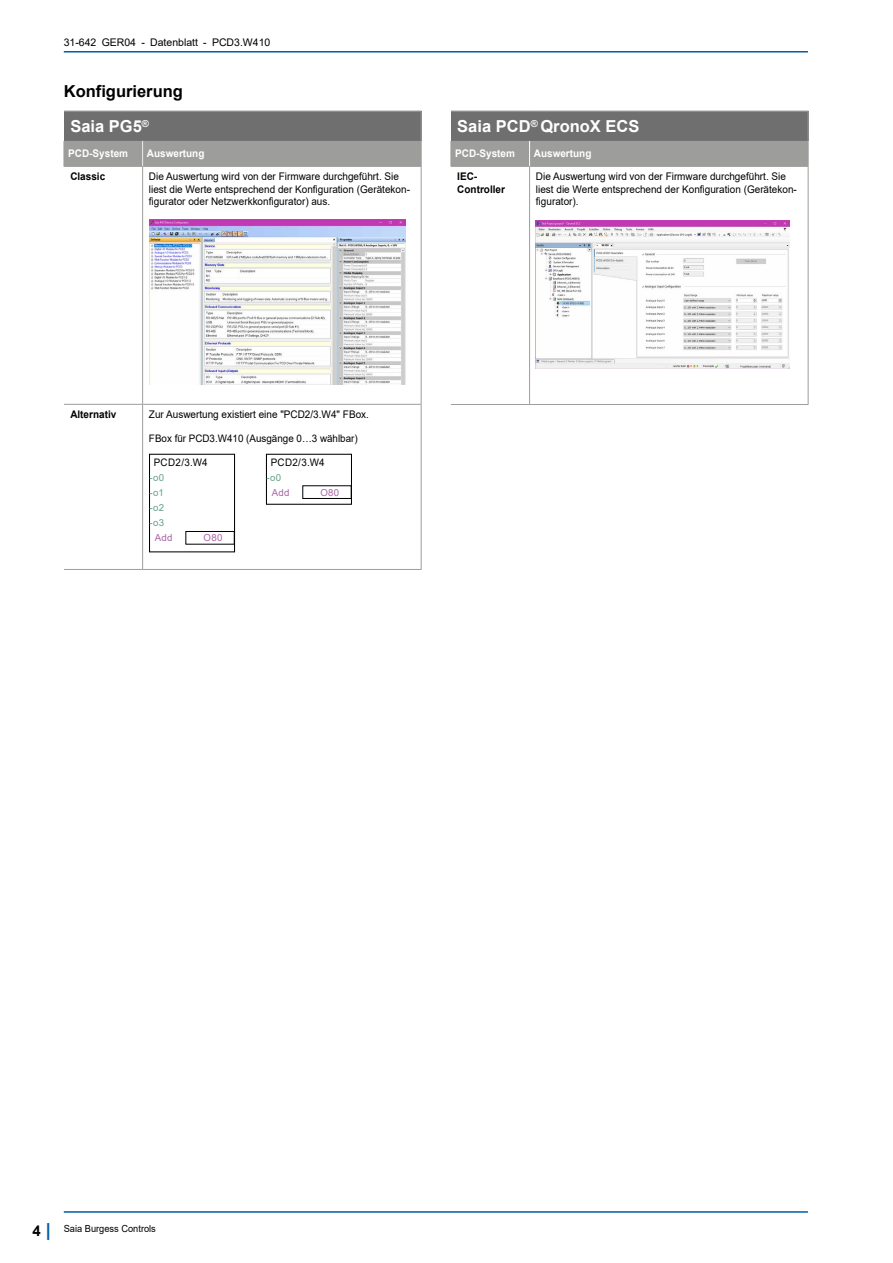
<style>
.page{position:relative;width:893px;height:1263px;background:#fff}
.page>*{position:absolute;margin:0;border:0;box-sizing:border-box;transform-origin:0 0}
.t1{font:700 18px "Arial";color:#005da9}
.Text__Titel_1_bold{font:700 16.5px "Arial";color:#fff}
.Text__Titel_1_bold-2{font:700 16.5px "Arial";color:#000}
.t2{font:700 15px "Arial";color:#000}
.Tables__Data-Row__7{font:10.5px/12.6px "Arial";color:#000;scale:.95 1}
.Tables__Order_Column{font:700 10.5px "Arial";color:#fff;scale:.95 1}
.Tables__Data-Row__7-2{font:10.5px "Arial";color:#000}
.Tables__Data_Row-Nam{font:700 10.5px/12.6px "Arial";color:#000;scale:.95 1}
.Text__left_justified{font:10.35px "Arial";color:#000;scale:.95 1}
.Tables__Data-Row__7-3{font:10.35px "Arial";letter-spacing:.025em;color:#000;scale:.95 1}
.t3{font:9.75px "Arial";color:#000;scale:.95 1}
.t4{font:9.6px "Arial";letter-spacing:.025em;color:#65a185}
.t5{font:9.6px "Arial";letter-spacing:.025em;color:#a863a5}
</style>
<div class="page">
<hr style="left:64px;top:1211px;width:744px;height:2px;background:#005da9">
<hr style="left:64px;top:51px;width:744px;height:2px;background:#005da9">
<svg style="left:143px;top:405px;width:278px;height:164px"></svg>
<hr style="left:64px;top:111px;width:79px;height:1px;background:#9d9d9c">
<hr style="left:143px;top:111px;width:278px;height:1px;background:#9d9d9c">
<svg style="left:64px;top:112px;width:358px;height:54px;background:#858484"></svg>
<hr style="left:64px;top:166px;width:79px;height:1px;background:#9d9d9c">
<hr style="left:143px;top:166px;width:279px;height:1px;background:#9d9d9c">
<hr style="left:142px;top:405px;width:1px;height:164px;background:#9d9d9c">
<hr style="left:421px;top:405px;width:1px;height:164px;background:#9d9d9c">
<hr style="left:64px;top:569px;width:79px;height:1px;background:#9d9d9c">
<hr style="left:143px;top:569px;width:279px;height:1px;background:#9d9d9c">
<hr style="left:142px;top:167px;width:1px;height:237px;background:#9d9d9c">
<hr style="left:421px;top:167px;width:1px;height:237px;background:#9d9d9c">
<hr style="left:64px;top:404px;width:79px;height:1px;background:#9d9d9c">
<hr style="left:143px;top:404px;width:279px;height:1px;background:#9d9d9c">
<img style="left:149px;top:220px;width:257px;height:164px">
<div style="left:150px;top:454px;width:85px;height:98px;background:#fff"></div>
<div style="left:149px;top:454px;width:86px;height:98px;border:1px solid #000"></div>
<div style="left:186px;top:531px;width:48px;height:13px;border:1px solid #000"></div>
<div style="left:266px;top:454px;width:85px;height:50px;background:#fff"></div>
<div style="left:266px;top:454px;width:86px;height:51px;border:1px solid #000"></div>
<div style="left:303px;top:485px;width:48px;height:14px;border:1px solid #000"></div>
<hr style="left:451px;top:111px;width:79px;height:1px;background:#9d9d9c">
<hr style="left:530px;top:111px;width:278px;height:1px;background:#9d9d9c">
<hr style="left:529px;top:167px;width:1px;height:237px;background:#9d9d9c">
<hr style="left:808px;top:167px;width:1px;height:237px;background:#9d9d9c">
<hr style="left:451px;top:404px;width:79px;height:1px;background:#9d9d9c">
<hr style="left:530px;top:404px;width:278px;height:1px;background:#9d9d9c">
<svg style="left:451px;top:112px;width:358px;height:54px;background:#858484"></svg>
<hr style="left:451px;top:166px;width:79px;height:1px;background:#9d9d9c">
<hr style="left:530px;top:166px;width:278px;height:1px;background:#9d9d9c">
<img style="left:536px;top:220px;width:254px;height:148px">
<p class="Tables__Data-Row__7-2" style="left:64px;top:35px;width:208px">31-642 GER04 - Datenblatt - PCD3.W410</p>
<p class="Text__Titel_1_bold-2" style="left:64px;top:80px;width:121px">Konfigurierung</p>
<p class="Text__Titel_1_bold" style="left:70px;top:115px;width:80px">Saia PG5<sup>®</sup></p>
<p class="Tables__Order_Column" style="left:68px;top:146px;width:65px">PCD-System</p>
<p class="Tables__Order_Column" style="left:147px;top:146px;width:62px">Auswertung</p>
<p class="Tables__Data_Row-Nam" style="left:70px;top:170px;width:38px">Classic</p>
<p class="Tables__Data-Row__7" style="left:149px;top:170px;width:276px">Die Auswertung wird von der Firmware durchgeführt. Sie liest die Werte entsprechend der Konfiguration (Gerätekon&shy;figurator oder Netzwerkkonfigurator) aus.</p>
<p class="Text__Titel_1_bold" style="left:457px;top:115px;width:184px">Saia PCD<sup>®</sup> QronoX ECS</p>
<p class="Tables__Order_Column" style="left:455px;top:146px;width:65px">PCD-System</p>
<p class="Tables__Order_Column" style="left:534px;top:146px;width:62px">Auswertung</p>
<p class="Tables__Data_Row-Nam" style="left:457px;top:170px;width:52px">IEC-<br>Controller</p>
<p class="Tables__Data-Row__7" style="left:536px;top:170px;width:276px">Die Auswertung wird von der Firmware durchgeführt. Sie liest die Werte entsprechend der Konfiguration (Gerätekon&shy;figurator).</p>
<p class="Tables__Data_Row-Nam" style="left:70px;top:408px;width:50px">Alternativ</p>
<p class="Tables__Data-Row__7" style="left:149px;top:408px;width:233px">Zur Auswertung existiert eine "PCD2/3.W4" FBox.</p>
<p class="Text__left_justified" style="left:149px;top:431px;width:221px">FBox für PCD3.W410 (Ausgänge 0…3 wählbar)</p>
<p class="Tables__Data-Row__7-3" style="left:154px;top:455px;width:58px">PCD2/3.W4</p>
<p class="t4" style="left:150px;top:471px;width:16px">-o0</p>
<p class="t4" style="left:150px;top:486px;width:16px">-o1</p>
<p class="t4" style="left:150px;top:501px;width:16px">-o2</p>
<p class="t4" style="left:150px;top:516px;width:16px">-o3</p>
<p class="t5" style="left:155px;top:531px;width:19px">Add</p>
<p class="t5" style="left:204px;top:531px;width:20px">O80</p>
<p class="Tables__Data-Row__7-3" style="left:271px;top:455px;width:58px">PCD2/3.W4</p>
<p class="t4" style="left:266px;top:471px;width:16px">-o0</p>
<p class="t5" style="left:272px;top:486px;width:19px">Add</p>
<p class="t5" style="left:320px;top:486px;width:20px">O80</p>
<h1 class="t1" style="left:46px;top:1216px;width:7px">|</h1>
<h3 class="t2" style="left:33px;top:1220px;width:10px">4</h3>
<p class="t3" style="left:64px;top:1222px;width:98px">Saia Burgess Controls</p>
</div>
